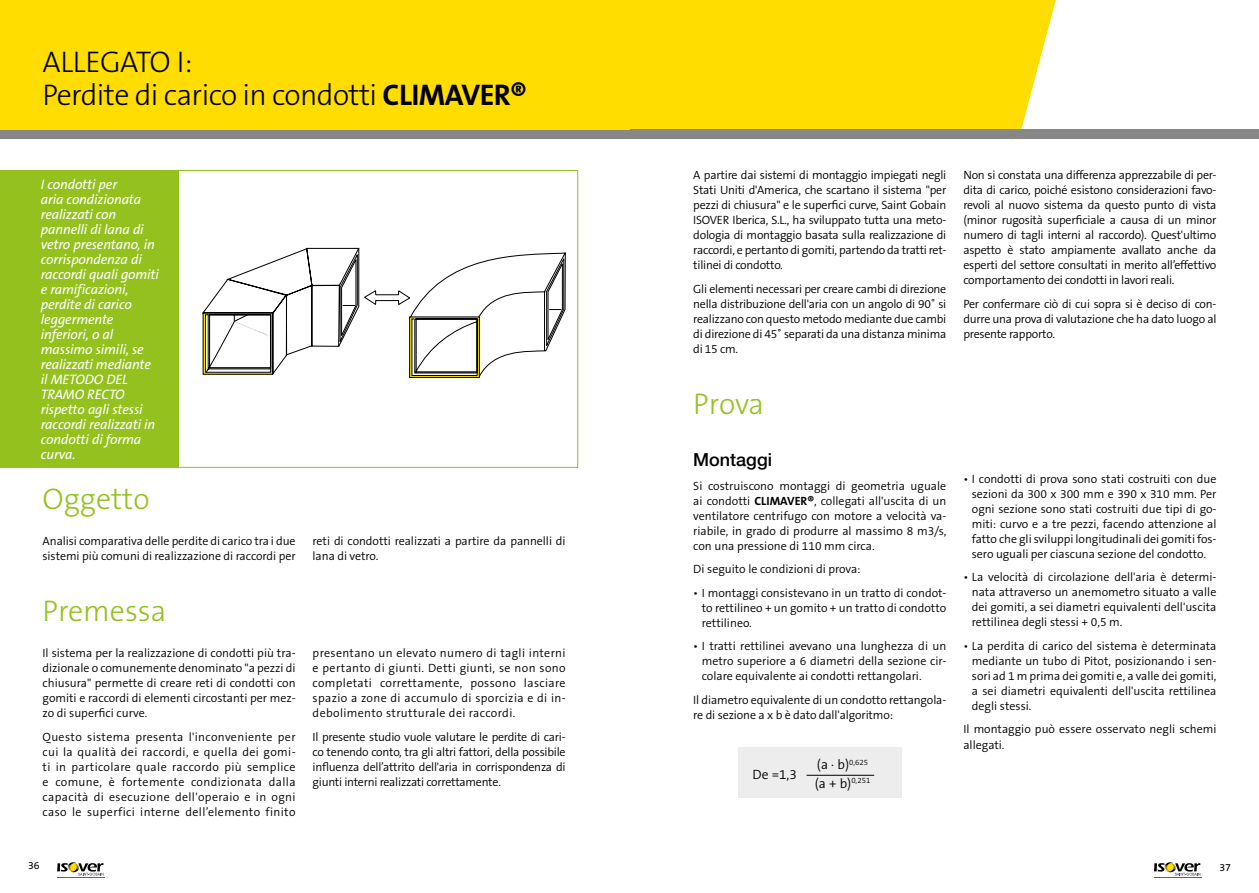
<style>
.page{position:relative;width:1259px;height:893px;background:#fff}
.page>*{position:absolute;margin:0;border:0;box-sizing:border-box;transform-origin:0 0}
.t1{font:300 30px/33px "The Sans B3";letter-spacing:-.02em;color:#000}
.t2{font:300 30px "The Sans B3";color:#95c11f}
.t3{font:500 18px "Helvetica Neue LT Std";color:#000}
.t4{font:italic 13.8px/15px "The Sans B5 Plain";letter-spacing:-.01em;color:#fff}
.t5{font:300 13.5px/18.5px "The Sans B4";color:#000}
.t6{font:300 12px/15px "The Sans B4";letter-spacing:-.005em;color:#000;text-align:justify}
.t7{font:10.5px "The Sans B5 Plain";color:#000}
.s1{font-family:"The Sans B7";font-weight:700}
</style>
<div class="page">
<div style="left:629px;top:0;width:431px;height:130px;background:#fd0"></div>
<svg style="left:57px;top:862px;width:46px;height:14px"></svg>
<hr style="left:57px;top:877px;width:47px;height:1px;background:#646363">
<svg style="left:1154px;top:862px;width:46px;height:14px"></svg>
<hr style="left:1154px;top:877px;width:47px;height:1px;background:#646363">
<svg style="left:202px;top:248px;width:364px;height:130px"></svg>
<div style="left:0;top:170px;width:179px;height:298px;background:#95c11f"></div>
<div style="left:0;top:130px;width:651px;height:9px;background:#878787"></div>
<div style="left:608px;top:130px;width:651px;height:9px;background:#878787"></div>
<div style="left:0;top:0;width:629px;height:130px;background:#fd0"></div>
<div style="left:738px;top:748px;width:163px;height:50px;background:#ededed"></div>
<hr style="left:806px;top:775px;width:68px;height:1px;background:#000">
<h1 class="t1" style="left:43px;top:47px;width:486px">ALLEGATO I:<br>Perdite di carico in condotti <span class="s1">CLIMAVER®</span></h1>
<p class="t4" style="left:41px;top:177px;width:120px">I condotti per<br>aria condizionata realizzati con pannelli di lana di vetro presentano, in corrispondenza di raccordi quali gomiti e ramificazioni, perdite di carico leggermente inferiori, o al massimo simili, se realizzati mediante il METODO DEL<br>TRAMO RECTO rispetto agli stessi raccordi realizzati in condotti di forma curva.</p>
<h1 class="t2" style="left:43px;top:484px;width:108px">Oggetto</h1>
<p class="t6" style="left:43px;top:534px;width:254px">Analisi comparativa delle perdite di carico tra i due sistemi più comuni di realizzazione di raccordi per</p>
<p class="t6" style="left:313px;top:534px;width:254px">reti di condotti realizzati a partire da pannelli di lana di vetro.</p>
<h1 class="t2" style="left:43px;top:596px;width:125px">Premessa</h1>
<p class="t6" style="left:43px;top:646px;width:254px">Il sistema per la realizzazione di condotti più tra&shy;dizionale o comunemente denominato "a pezzi di chiusura" permette di creare reti di condotti con gomiti e raccordi di elementi circostanti per mez&shy;zo di superfici curve.</p>
<p class="t6" style="left:43px;top:729px;width:254px">Questo sistema presenta l'inconveniente per cui la qualità dei raccordi, e quella dei gomi&shy;ti in particolare quale raccordo più semplice e comune, è fortemente condizionata dalla capacità di esecuzione dell'operaio e in ogni caso le superfici interne dell’elemento finito</p>
<p class="t6" style="left:313px;top:646px;width:254px">presentano un elevato numero di tagli interni e pertanto di giunti. Detti giunti, se non sono completati correttamente, possono lasciare spazio a zone di accumulo di sporcizia e di in&shy;debolimento strutturale dei raccordi.</p>
<p class="t6" style="left:313px;top:729px;width:254px">Il presente studio vuole valutare le perdite di cari&shy;co tenendo conto, tra gli altri fattori, della possibile influenza dell’attrito dell'aria in corrispondenza di giunti interni realizzati correttamente.</p>
<p class="t6" style="left:693px;top:168px;width:254px">A partire dai sistemi di montaggio impiegati negli Stati Uniti d'America, che scartano il sistema "per pezzi di chiusura" e le superfici curve, Saint Gobain Isover</p>
<p class="t6" style="left:693px;top:213px;width:254px;text-indent:39px">Iberica, S.L., ha sviluppato tutta una meto&shy;dologia di montaggio basata sulla realizzazione di raccordi, e pertanto di gomiti, partendo da tratti ret&shy;tilinei di condotto.</p>
<p class="t6" style="left:693px;top:281px;width:254px">Gli elementi necessari per creare cambi di direzione nella distribuzione dell'aria con un angolo di 90˚ si realizzano con questo metodo mediante due cambi di direzione di 45˚ separati da una distanza minima di 15 cm.</p>
<h1 class="t2" style="left:693px;top:388px;width:72px">Prova</h1>
<h2 class="t3" style="left:693px;top:449px;width:80px">Montaggi</h2>
<p class="t6" style="left:693px;top:478px;width:254px">Si costruiscono montaggi di geometria uguale ai condotti <span class="s1">CLIMAVER®</span>, collegati all'uscita di un ventilatore centrifugo con motore a velocità va&shy;riabile, in grado di produrre al massimo 8 m3/s, con una pressione di 110 mm circa.</p>
<p class="t6" style="left:693px;top:562px;width:169px">Di seguito le condizioni di prova:</p>
<p class="t6" style="left:702px;top:585px;width:246px;text-indent:-9px">• I montaggi consistevano in un tratto di condot&shy;to rettilineo + un gomito + un tratto di condotto rettilineo.</p>
<p class="t6" style="left:702px;top:639px;width:246px;text-indent:-9px">• I tratti rettilinei avevano una lunghezza di un metro superiore a 6 diametri della sezione cir&shy;colare equivalente ai condotti rettangolari.</p>
<p class="t6" style="left:693px;top:692px;width:254px">Il diametro equivalente di un condotto rettangola&shy;re di sezione a x b è dato dall'algoritmo:</p>
<p class="t5" style="left:752px;top:765px;width:46px">De =1,3</p>
<p class="t5" style="left:814px;top:756px;width:57px">(a . b)<sup>0,625 </sup>(a + b)<sup>0,251</sup></p>
<p class="t6" style="left:963px;top:168px;width:254px">Non si constata una differenza apprezzabile di per&shy;dita di carico, poiché esistono considerazioni favo&shy;revoli al nuovo sistema da questo punto di vista (minor rugosità superficiale a causa di un minor numero di tagli interni al raccordo). Quest'ultimo aspetto è stato ampiamente avallato anche da esperti del settore consultati in merito all’effettivo comportamento dei condotti in lavori reali.</p>
<p class="t6" style="left:963px;top:296px;width:254px">Per confermare ciò di cui sopra si è deciso di con&shy;durre una prova di valutazione che ha dato luogo al presente rapporto.</p>
<p class="t6" style="left:972px;top:471px;width:246px;text-indent:-9px">• I condotti di prova sono stati costruiti con due sezioni da 300 x 300 mm e 390 x 310 mm. Per ogni sezione sono stati costruiti due tipi di go&shy;miti: curvo e a tre pezzi, facendo attenzione al fatto che gli sviluppi longitudinali dei gomiti fos&shy;sero uguali per ciascuna sezione del condotto.</p>
<p class="t6" style="left:972px;top:570px;width:246px;text-indent:-9px">• La velocità di circolazione dell'aria è determi&shy;nata attraverso un anemometro situato a valle dei gomiti, a sei diametri equivalenti dell'uscita rettilinea degli stessi + 0,5 m.</p>
<p class="t6" style="left:972px;top:638px;width:246px;text-indent:-9px">• La perdita di carico del sistema è determinata mediante un tubo di Pitot, posizionando i sen&shy;sori ad 1 m prima dei gomiti e, a valle dei gomiti, a sei diametri equivalenti dell'uscita rettilinea degli stessi.</p>
<p class="t6" style="left:963px;top:722px;width:254px">Il montaggio può essere osservato negli schemi allegati.</p>
<p class="t7" style="left:28px;top:860px;width:13px">36</p>
<p class="t7" style="left:1219px;top:862px;width:13px">37</p>
</div>
